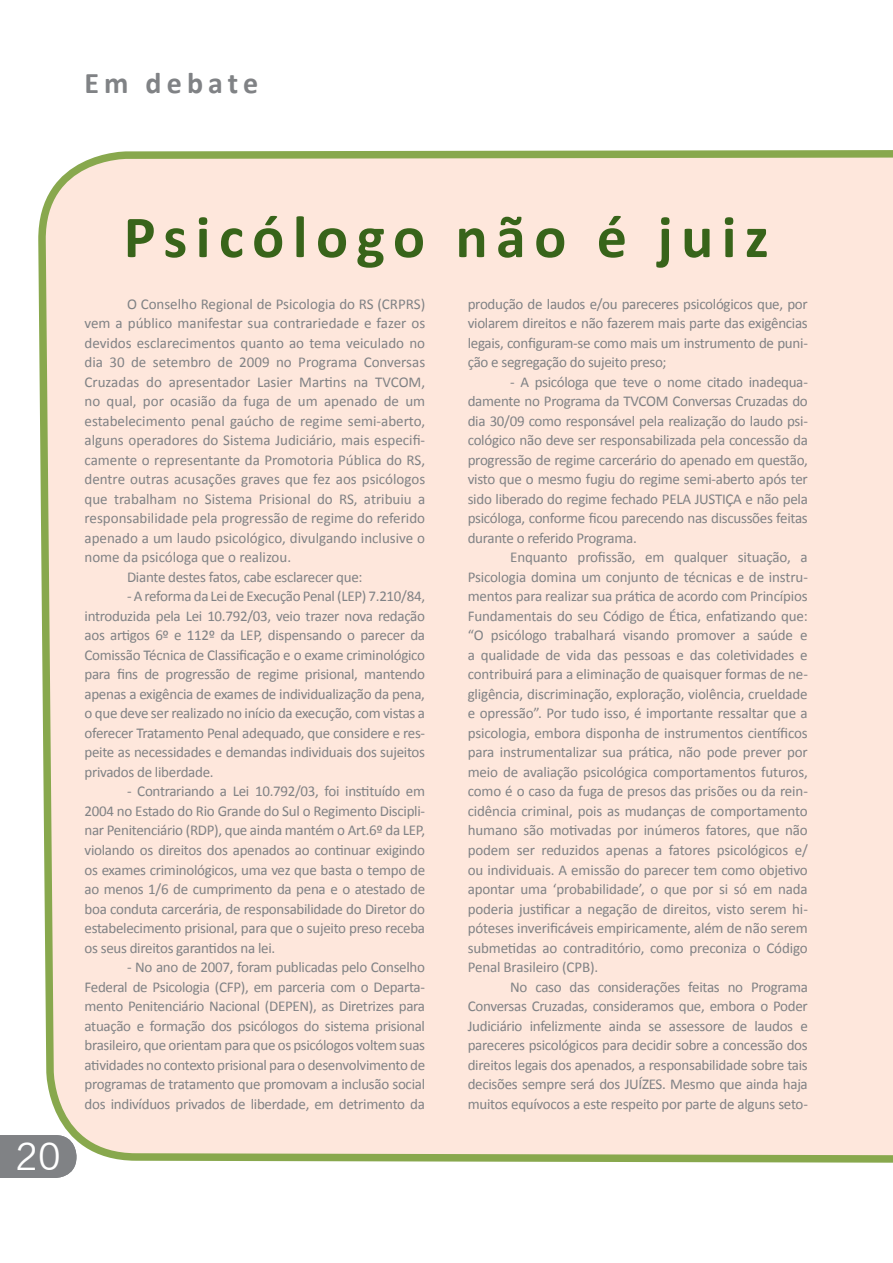
<style>
.page{position:relative;width:893px;height:1263px;background:#fff}
.page>*{position:absolute;margin:0;border:0;box-sizing:border-box;transform-origin:0 0}
.t1{font:700 60px "Calibri";letter-spacing:.14em;color:#38641a}
.t2{font:37.5px "News Gothic BT";color:#fff}
.t3{font:700 30px "Calibri";letter-spacing:.17em;color:#808285}
.t4{font:15px/19.5px "Calibri";letter-spacing:-.01em;color:#808285;text-align:justify}
</style>
<div class="page">
<div style="left:41px;top:150px;width:852px;height:1013px;background:#fee7dc"></div>
<div style="left:0;top:1135px;width:76px;height:43px;background:#808285"></div>
<h3 class="t3" style="left:85px;top:64px;width:175px">Em debate</h3>
<h2 class="t2" style="left:16px;top:1132px;width:47px">20</h2>
<h1 class="t1" style="left:124px;top:200px;width:646px">Psicólogo não é juiz</h1>
<p class="t4" style="left:127px;top:293px;width:300px">O Conselho Regional de Psicologia do RS (CRPRS)</p>
<p class="t4" style="left:85px;top:313px;width:342px">vem a público manifestar sua contrariedade e fazer os</p>
<p class="t4" style="left:85px;top:332px;width:342px">devidos esclarecimentos quanto ao tema veiculado no</p>
<p class="t4" style="left:85px;top:352px;width:342px">dia 30 de setembro de 2009 no Programa Conversas</p>
<p class="t4" style="left:85px;top:371px;width:342px">Cruzadas do apresentador Lasier Martins na TVCOM,</p>
<p class="t4" style="left:85px;top:391px;width:342px">no qual, por ocasião da fuga de um apenado de um</p>
<p class="t4" style="left:85px;top:410px;width:342px">estabelecimento penal gaúcho de regime semi-aberto,</p>
<p class="t4" style="left:85px;top:430px;width:342px">alguns operadores do Sistema Judiciário, mais especifi-</p>
<p class="t4" style="left:85px;top:449px;width:342px">camente o representante da Promotoria Pública do RS,</p>
<p class="t4" style="left:85px;top:469px;width:342px">dentre outras acusações graves que fez aos psicólogos</p>
<p class="t4" style="left:85px;top:488px;width:342px">que trabalham no Sistema Prisional do RS, atribuiu a</p>
<p class="t4" style="left:85px;top:508px;width:342px">responsabilidade pela progressão de regime do referido</p>
<p class="t4" style="left:85px;top:527px;width:342px">apenado a um laudo psicológico, divulgando inclusive o</p>
<p class="t4" style="left:85px;top:547px;width:208px">nome da psicóloga que o realizou.</p>
<p class="t4" style="left:127px;top:566px;width:237px">Diante destes fatos, cabe esclarecer que:</p>
<p class="t4" style="left:85px;top:586px;width:342px;text-indent:43px">- A reforma da Lei de Execução Penal (LEP) 7.210/84, introduzida pela Lei 10.792/03, veio trazer nova redação aos artigos 6º e 112º da LEP, dispensando o parecer da Comissão Técnica de Classificação e o exame criminológico para fins de progressão de regime prisional, mantendo apenas a exigência de exames de individualização da pena, o que deve ser realizado no início da execução, com vistas a oferecer Tratamento Penal adequado, que considere e res&shy;peite as necessidades e demandas individuais dos sujeitos privados de liberdade.</p>
<p class="t4" style="left:85px;top:781px;width:342px;text-indent:43px">- Contrariando a Lei 10.792/03, foi instituído em 2004 no Estado do Rio Grande do Sul o Regimento Discipli&shy;nar Penitenciário (RDP), que ainda mantém o Art.6º da LEP, violando os direitos dos apenados ao continuar exigindo os exames criminológicos, uma vez que basta o tempo de ao menos 1/6 de cumprimento da pena e o atestado de boa conduta carcerária, de responsabilidade do Diretor do estabelecimento prisional, para que o sujeito preso receba os seus direitos garantidos na lei.</p>
<p class="t4" style="left:85px;top:956px;width:342px;text-indent:43px">- No ano de 2007, foram publicadas pelo Conselho Federal de Psicologia (CFP), em parceria com o Departa&shy;mento Penitenciário Nacional (DEPEN), as Diretrizes para atuação e formação dos psicólogos do sistema prisional brasileiro, que orientam para que os psicólogos voltem suas atividades no contexto prisional para o desenvolvimento de programas de tratamento que promovam a inclusão social dos indivíduos privados de liberdade, em detrimento da</p>
<p class="t4" style="left:468px;top:293px;width:342px">produção de laudos e/ou pareceres psicológicos que, por violarem direitos e não fazerem mais parte das exigências legais, configuram-se como mais um instrumento de puni&shy;ção e segregação do sujeito preso;</p>
<p class="t4" style="left:468px;top:371px;width:342px;text-indent:43px">- A psicóloga que teve o nome citado inadequa&shy;damente no Programa da TVCOM Conversas Cruzadas do dia 30/09 como responsável pela realização do laudo psi&shy;cológico não deve ser responsabilizada pela concessão da progressão de regime carcerário do apenado em questão, visto que o mesmo fugiu do regime semi-aberto após ter sido liberado do regime fechado PELA JUSTIÇA e não pela psicóloga, conforme ficou parecendo nas discussões feitas durante o referido Programa.</p>
<p class="t4" style="left:468px;top:547px;width:342px;text-indent:43px">Enquanto profissão, em qualquer situação, a Psicologia domina um conjunto de técnicas e de instru&shy;mentos para realizar sua prática de acordo com Princípios Fundamentais do seu Código de Ética, enfatizando que: “O psicólogo trabalhará visando promover a saúde e a qualidade de vida das pessoas e das coletividades e contribuirá para a eliminação de quaisquer formas de ne&shy;gligência, discriminação, exploração, violência, crueldade e opressão”. Por tudo isso, é importante ressaltar que a psicologia, embora disponha de instrumentos científicos para instrumentalizar sua prática, não pode prever por meio de avaliação psicológica comportamentos futuros, como é o caso da fuga de presos das prisões ou da rein&shy;cidência criminal, pois as mudanças de comportamento humano são motivadas por inúmeros fatores, que não podem ser reduzidos apenas a fatores psicológicos e/ ou individuais. A emissão do parecer tem como objetivo apontar uma ‘probabilidade’, o que por si só em nada poderia justificar a negação de direitos, visto serem hi&shy;póteses inverificáveis empiricamente, além de não serem submetidas ao contraditório, como preconiza o Código Penal Brasileiro (CPB).</p>
<p class="t4" style="left:468px;top:976px;width:342px;text-indent:43px">No caso das considerações feitas no Programa Conversas Cruzadas, consideramos que, embora o Poder Judiciário infelizmente ainda se assessore de laudos e pareceres psicológicos para decidir sobre a concessão dos direitos legais dos apenados, a responsabilidade sobre tais decisões sempre será dos JUÍZES. Mesmo que ainda haja muitos equívocos a este respeito por parte de alguns seto-</p>
</div>
